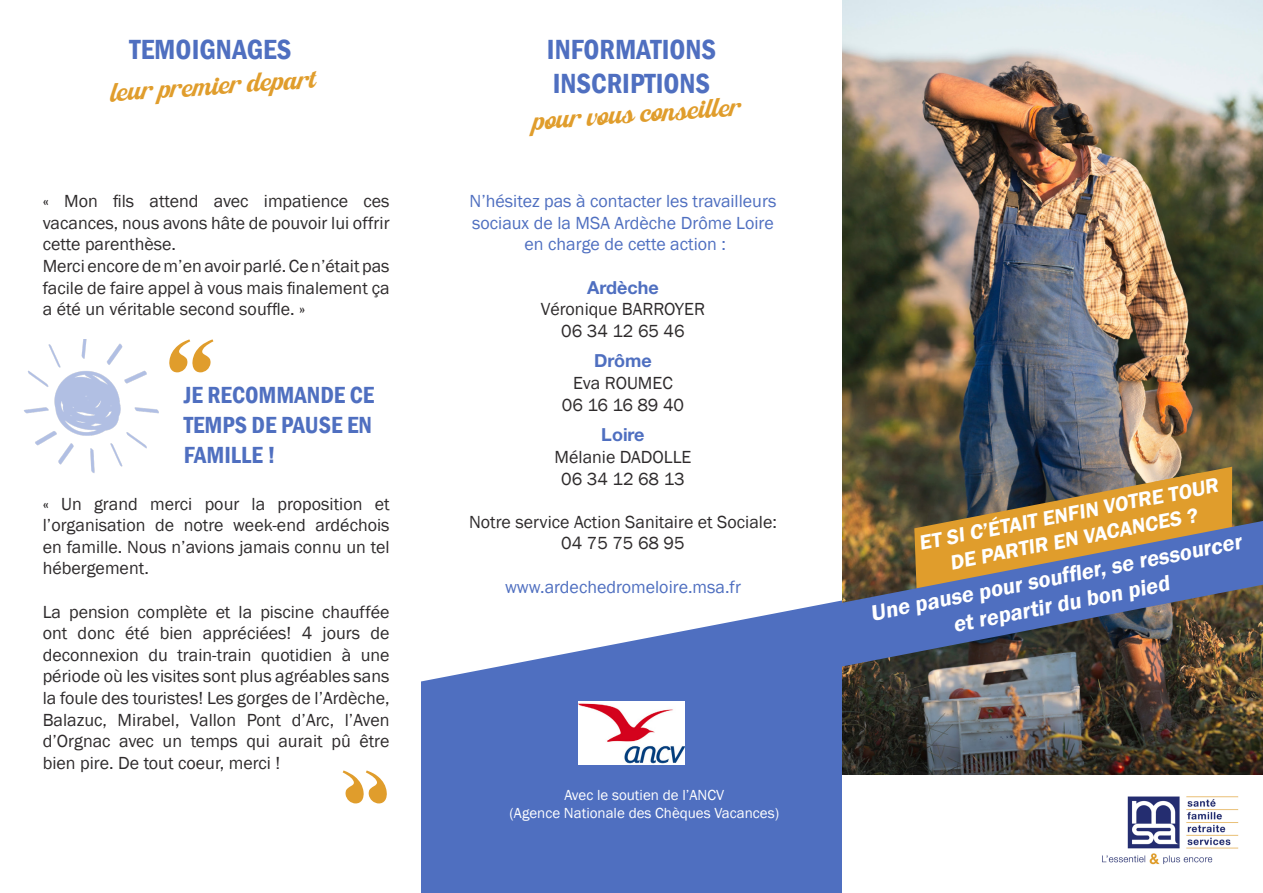
<style>
.page{position:relative;width:1263px;height:893px;background:#fff}
.page>*{position:absolute;margin:0;border:0;box-sizing:border-box;transform-origin:0 0}
.t1{font:120px "Engravers";color:#e09d2c}
.t2{font:600 condensed 28.5px "Franklin Gothic";color:#4f6fc0}
.t3{font:25.5px "Anatasha Trial";color:#e09d2c}
.t4{font:600 condensed 24px/30px "Franklin Gothic";color:#4f6fc0;text-align:justify}
.t5{font:600 22.5px "Franklin Gothic";color:#fff}
.t6{font:600 21px "Franklin Gothic";color:#fff}
.t7{font:18px/21.6px "Franklin Gothic";color:#2e2b2c;text-align:justify}
.t8{font:18px/21.6px "Franklin Gothic";color:#4f6fc0}
.t9{font:700 18px "Helvetica Neue LT Std";color:#4f6fc0}
.t10{font:15px "Franklin Gothic";color:#fff}
</style>
<div class="page">
<img style="left:24px;top:340px;width:135px;height:133px">
<img style="left:842px;top:0;width:421px;height:775px">
<img style="left:1102px;top:796px;width:137px;height:69px">
<svg style="left:914px;top:467px;width:318px;height:54px;background:#8e7240"></svg>
<img style="left:842px;top:521px;width:421px;height:166px">
<svg style="left:421px;top:600px;width:421px;height:293px;background:#6984c9"></svg>
<img style="left:578px;top:702px;width:107px;height:62px">
<p class="t2" style="left:129px;top:31px;width:163px">TEMOIGNAGES</p>
<p class="t3" style="left:109px;top:79px;width:207px;rotate:-4deg">leur premier départ</p>
<p class="t7" style="left:43px;top:191px;width:348px">« Mon fils attend avec impatience ces vacances, nous avons hâte de pouvoir lui offrir cette parenthèse.</p>
<p class="t7" style="left:43px;top:255px;width:348px">Merci encore de m’en avoir parlé. Ce n’était pas facile de faire appel à vous mais finalement ça a été un véritable second souffle. »</p>
<p class="t1" style="left:234px;top:401px;width:90px;rotate:-180deg">"</p>
<p class="t4" style="left:184px;top:379px;width:192px">JE RECOMMANDE CE TEMPS DE PAUSE EN FAMILLE !</p>
<p class="t7" style="left:43px;top:493px;width:348px">« Un grand merci pour la proposition et l’organisation de notre week-end ardéchois en famille. Nous n’avions jamais connu un tel hébergement.</p>
<p class="t7" style="left:43px;top:601px;width:348px">La pension complète et la piscine chauffée ont donc été bien appréciées! 4 jours de deconnexion du train-train quotidien à une période où les visites sont plus agréables sans la foule des touristes! Les gorges de l’Ardèche, Balazuc, Mirabel, Vallon Pont d’Arc, l’Aven d’Orgnac avec un temps qui aurait pû être bien pire. De tout coeur, merci !</p>
<p class="t2" style="left:547px;top:31px;width:171px">INFORMATIONS</p>
<p class="t2" style="left:553px;top:65px;width:159px">INSCRIPTIONS</p>
<p class="t3" style="left:531px;top:107px;width:210px;rotate:-4deg">pour vous conseiller</p>
<p class="t8" style="left:469px;top:191px;width:308px">N’hésitez pas à contacter les travailleurs sociaux de la MSA Ardèche Drôme Loire</p>
<p class="t8" style="left:524px;top:234px;width:203px">en charge de cette action :</p>
<p class="t9" style="left:587px;top:276px;width:73px">Ardèche</p>
<p class="t7" style="left:541px;top:299px;width:166px">Véronique BARROYER</p>
<p class="t7" style="left:561px;top:320px;width:125px">06 34 12 65 46</p>
<p class="t9" style="left:594px;top:350px;width:59px">Drôme</p>
<p class="t7" style="left:573px;top:373px;width:101px">Eva ROUMEC</p>
<p class="t7" style="left:562px;top:394px;width:124px">06 16 16 89 40</p>
<p class="t9" style="left:601px;top:424px;width:45px">Loire</p>
<p class="t7" style="left:555px;top:446px;width:138px">Mélanie DADOLLE</p>
<p class="t7" style="left:561px;top:468px;width:125px">06 34 12 68 13</p>
<p class="t7" style="left:469px;top:511px;width:309px">Notre service Action Sanitaire et Sociale:</p>
<p class="t7" style="left:561px;top:533px;width:125px">04 75 75 68 95</p>
<p class="t8" style="left:505px;top:576px;width:237px">www.ardechedromeloire.msa.fr</p>
<p class="t10" style="left:564px;top:786px;width:161px">Avec le soutien de l’ANCV</p>
<p class="t10" style="left:509px;top:804px;width:271px">(Agence Nationale des Chèques Vacances)</p>
<p class="t6" style="left:917px;top:530px;width:306px;rotate:-11deg">ET SI C’ÉTAIT ENFIN VOTRE TOUR</p>
<p class="t6" style="left:948px;top:550px;width:253px;rotate:-11deg">DE PARTIR EN VACANCES ?</p>
<p class="t5" style="left:868px;top:600px;width:379px;rotate:-11deg">Une pause pour souffl er, se ressourcer</p>
<p class="t5" style="left:951px;top:611px;width:221px;rotate:-11deg">et repartir du bon pied</p>
</div>
